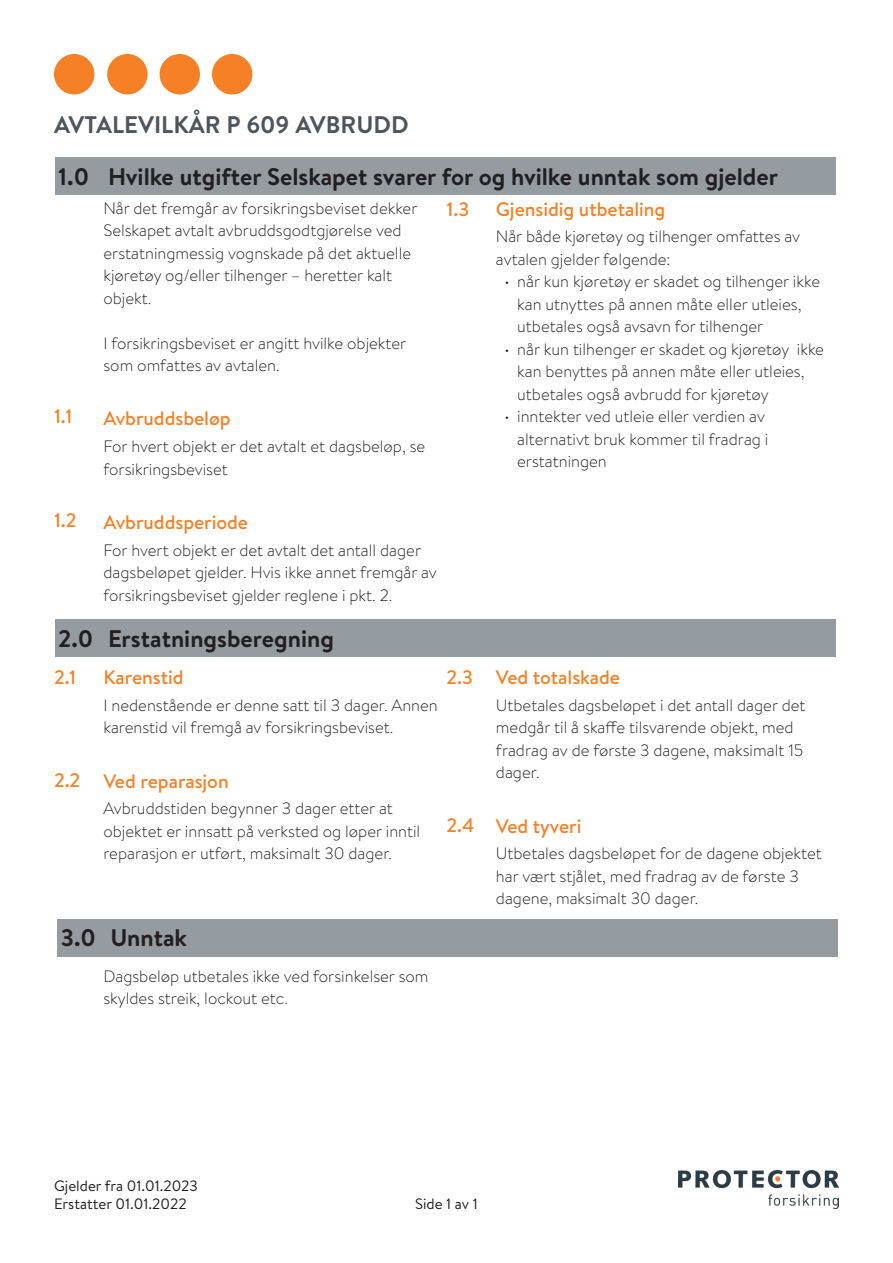
<style>
.page{position:relative;width:893px;height:1263px;background:#fff}
.page>*{position:absolute;margin:0;border:0;box-sizing:border-box;transform-origin:0 0}
.t1{font:700 24px "Brandon Text";color:#231f20}
.t2{font:700 24px "Brandon Text";color:#4c565c}
.t3{font:500 19.5px "Brandon Text";color:#f58025}
.t4{font:300 16.5px/22.5px "Brandon Text";color:#231f20}
.t5{font:15px/18px "Brandon Text";color:#231f20}
</style>
<div class="page">
<div style="left:54px;top:54px;width:40px;height:40px;background:#f58025;border-radius:50%"></div>
<div style="left:107px;top:54px;width:41px;height:40px;background:#f58025;border-radius:50%"></div>
<div style="left:160px;top:54px;width:40px;height:40px;background:#f58025;border-radius:50%"></div>
<div style="left:212px;top:54px;width:40px;height:40px;background:#f58025;border-radius:50%"></div>
<img style="left:679px;top:1170px;width:160px;height:38px">
<div style="left:55px;top:158px;width:781px;height:37px;background:#949ca1"></div>
<div style="left:55px;top:619px;width:781px;height:38px;background:#949ca1"></div>
<div style="left:57px;top:919px;width:781px;height:37px;background:#949ca1"></div>
<h1 class="t2" style="left:54px;top:108px;width:356px">AVTALEVILKÅR P 609 AVBRUDD</h1>
<h1 class="t1" style="left:58px;top:160px;width:721px">1.0 Hvilke utgifter Selskapet svarer for og hvilke unntak som gjelder</h1>
<p class="t4" style="left:103px;top:196px;width:316px">Når det fremgår av forsikringsbeviset dekker Selskapet avtalt avbruddsgodtgjørelse ved erstatningmessig vognskade på det aktuelle kjøretøy og/eller tilhenger – heretter kalt objekt.</p>
<p class="t4" style="left:103px;top:331px;width:304px">I forsikringsbeviset er angitt hvilke objekter som omfattes av avtalen.</p>
<h2 class="t3" style="left:446px;top:195px;width:24px">1.3</h2>
<p class="t3" style="left:496px;top:195px;width:171px">Gjensidig utbetaling</p>
<p class="t4" style="left:496px;top:225px;width:306px">Når både kjøretøy og tilhenger omfattes av avtalen gjelder følgende:</p>
<p class="t4" style="left:517px;top:270px;width:304px;text-indent:-13px">• når kun kjøretøy er skadet og tilhenger ikke kan utnyttes på annen måte eller utleies, utbetales også avsavn for tilhenger</p>
<p class="t4" style="left:517px;top:337px;width:308px;text-indent:-13px">• når kun tilhenger er skadet og kjøretøy ikke kan benyttes på annen måte eller utleies, utbetales også avbrudd for kjøretøy</p>
<p class="t4" style="left:517px;top:405px;width:253px;text-indent:-13px">• inntekter ved utleie eller verdien av alternativt bruk kommer til fradrag i erstatningen</p>
<h2 class="t3" style="left:54px;top:402px;width:20px">1.1</h2>
<h2 class="t3" style="left:103px;top:405px;width:129px">Avbruddsbeløp</h2>
<p class="t4" style="left:103px;top:435px;width:323px">For hvert objekt er det avtalt et dagsbeløp, se forsikringsbeviset</p>
<h2 class="t3" style="left:103px;top:509px;width:146px">Avbruddsperiode</h2>
<p class="t4" style="left:103px;top:538px;width:335px">For hvert objekt er det avtalt det antall dager dagsbeløpet gjelder. Hvis ikke annet fremgår av forsikringsbeviset gjelder reglene i pkt. 2.</p>
<h2 class="t3" style="left:54px;top:507px;width:24px">1.2</h2>
<h1 class="t1" style="left:58px;top:621px;width:277px">2.0 Erstatningsberegning</h1>
<h2 class="t3" style="left:103px;top:664px;width:82px">Karenstid</h2>
<p class="t4" style="left:103px;top:693px;width:336px">I nedenstående er denne satt til 3 dager. Annen karenstid vil fremgå av forsikringsbeviset.</p>
<h2 class="t3" style="left:103px;top:767px;width:127px">Ved reparasjon</h2>
<p class="t4" style="left:103px;top:797px;width:318px">Avbruddstiden begynner 3 dager etter at objektet er innsatt på verksted og løper inntil reparasjon er utført, maksimalt 30 dager.</p>
<h2 class="t3" style="left:54px;top:664px;width:24px">2.1</h2>
<h2 class="t3" style="left:54px;top:767px;width:28px">2.2</h2>
<h2 class="t3" style="left:446px;top:664px;width:28px">2.3</h2>
<h2 class="t3" style="left:446px;top:812px;width:29px">2.4</h2>
<h1 class="t1" style="left:61px;top:921px;width:128px">3.0 Unntak</h1>
<p class="t4" style="left:103px;top:964px;width:327px">Dagsbeløp utbetales ikke ved forsinkelser som skyldes streik, lockout etc.</p>
<p class="t3" style="left:496px;top:664px;width:126px">Ved totalskade</p>
<p class="t4" style="left:496px;top:693px;width:311px">Utbetales dagsbeløpet i det antall dager det medgår til å skaffe tilsvarende objekt, med fradrag av de første 3 dagene, maksimalt 15 dager.</p>
<p class="t3" style="left:496px;top:812px;width:87px">Ved tyveri</p>
<p class="t4" style="left:496px;top:842px;width:327px">Utbetales dagsbeløpet for de dagene objektet har vært stjålet, med fradrag av de første 3 dagene, maksimalt 30 dager.</p>
<p class="t5" style="left:54px;top:1176px;width:146px">Gjelder fra 01.01.2023<br>Erstatter 01.01.2022</p>
<p class="t5" style="left:415px;top:1194px;width:64px">Side 1 av 1</p>
</div>
